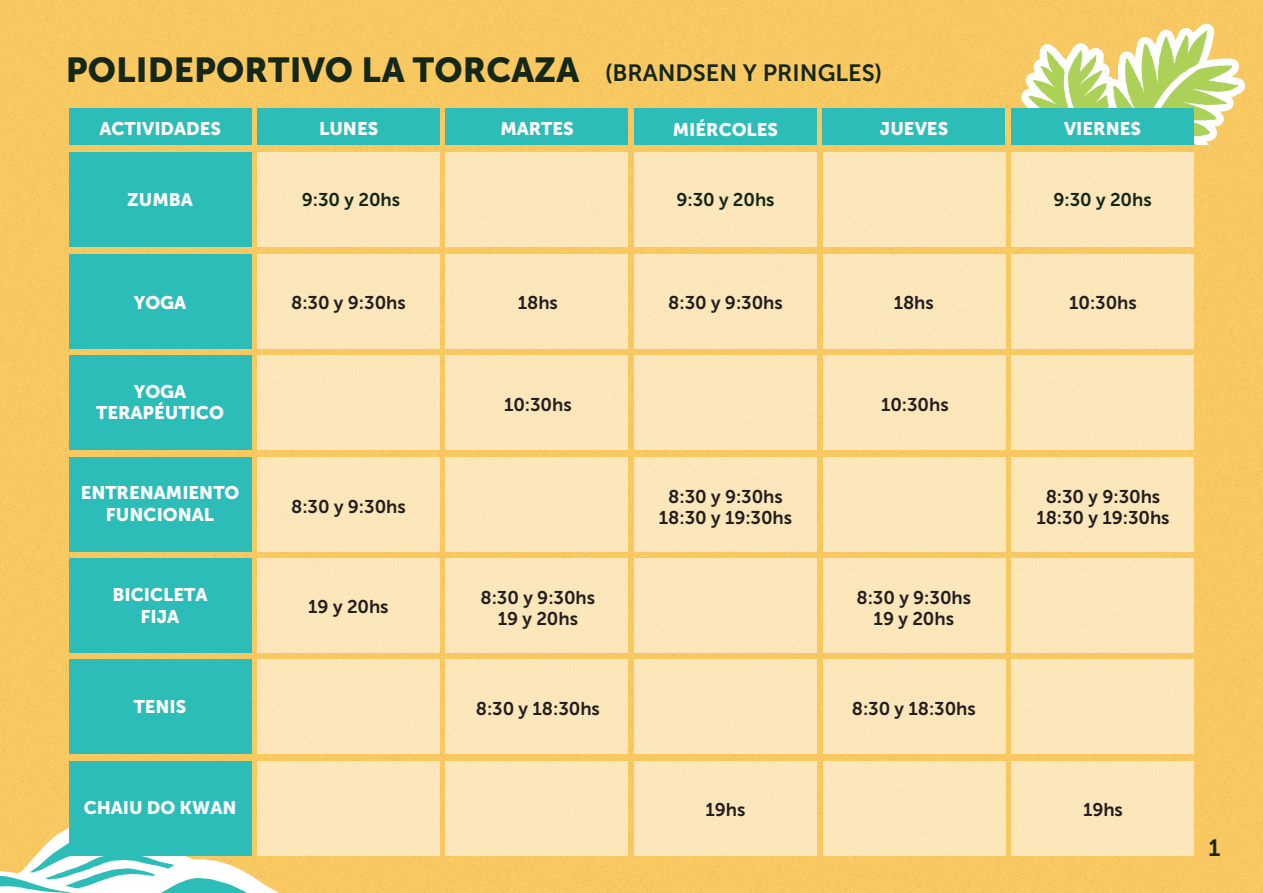
<style>
.page{position:relative;width:1263px;height:893px;background:#f9c961}
.page>*{position:absolute;margin:0;border:0;box-sizing:border-box;transform-origin:0 0}
.t1{font:34.5px "Museo Sans 900";letter-spacing:.005em;color:#152817}
.t2{font:23.4px "Museo Sans 700";color:#152817}
.t3{font:18.45px/21px "Museo Sans 700";letter-spacing:-.005em;color:#231f20;text-align:center}
.t4{font:18.45px "Museo Sans 700";letter-spacing:-.005em;color:#152817}
.t5{font:18.15px/21.5px "Museo Sans 900";color:#fff;text-align:center}
.s1{font-family:"Museo Sans 700";font-size:23.4px}
</style>
<div class="page">
<svg style="left:1011px;top:0;width:252px;height:145px"></svg>
<svg style="left:0;top:817px;width:349px;height:76px"></svg>
<div style="left:69px;top:108px;width:182px;height:37px;background:#2cbdb9"></div>
<div style="left:257px;top:152px;width:183px;height:95px;background:#fce7ba"></div>
<div style="left:445px;top:152px;width:183px;height:95px;background:#fce7ba"></div>
<div style="left:634px;top:152px;width:183px;height:95px;background:#fce7ba"></div>
<div style="left:823px;top:152px;width:183px;height:95px;background:#fce7ba"></div>
<div style="left:1011px;top:152px;width:183px;height:95px;background:#fce7ba"></div>
<div style="left:257px;top:254px;width:183px;height:95px;background:#fce7ba"></div>
<div style="left:445px;top:254px;width:183px;height:95px;background:#fce7ba"></div>
<div style="left:634px;top:254px;width:183px;height:95px;background:#fce7ba"></div>
<div style="left:823px;top:254px;width:183px;height:95px;background:#fce7ba"></div>
<div style="left:1011px;top:254px;width:183px;height:95px;background:#fce7ba"></div>
<div style="left:257px;top:355px;width:183px;height:95px;background:#fce7ba"></div>
<div style="left:445px;top:355px;width:183px;height:95px;background:#fce7ba"></div>
<div style="left:634px;top:355px;width:183px;height:95px;background:#fce7ba"></div>
<div style="left:823px;top:355px;width:183px;height:95px;background:#fce7ba"></div>
<div style="left:1011px;top:355px;width:183px;height:95px;background:#fce7ba"></div>
<div style="left:257px;top:457px;width:183px;height:94px;background:#fce7ba"></div>
<div style="left:445px;top:457px;width:183px;height:94px;background:#fce7ba"></div>
<div style="left:634px;top:457px;width:183px;height:94px;background:#fce7ba"></div>
<div style="left:823px;top:457px;width:183px;height:94px;background:#fce7ba"></div>
<div style="left:1011px;top:457px;width:183px;height:94px;background:#fce7ba"></div>
<div style="left:257px;top:558px;width:183px;height:95px;background:#fce7ba"></div>
<div style="left:445px;top:558px;width:183px;height:95px;background:#fce7ba"></div>
<div style="left:634px;top:558px;width:183px;height:95px;background:#fce7ba"></div>
<div style="left:823px;top:558px;width:183px;height:95px;background:#fce7ba"></div>
<div style="left:1011px;top:558px;width:183px;height:95px;background:#fce7ba"></div>
<div style="left:257px;top:659px;width:183px;height:95px;background:#fce7ba"></div>
<div style="left:445px;top:659px;width:183px;height:95px;background:#fce7ba"></div>
<div style="left:634px;top:659px;width:183px;height:95px;background:#fce7ba"></div>
<div style="left:823px;top:659px;width:183px;height:95px;background:#fce7ba"></div>
<div style="left:1011px;top:659px;width:183px;height:95px;background:#fce7ba"></div>
<div style="left:257px;top:761px;width:183px;height:95px;background:#fce7ba"></div>
<div style="left:445px;top:761px;width:183px;height:95px;background:#fce7ba"></div>
<div style="left:634px;top:761px;width:183px;height:95px;background:#fce7ba"></div>
<div style="left:823px;top:761px;width:183px;height:95px;background:#fbe7ba"></div>
<div style="left:1011px;top:761px;width:183px;height:95px;background:#fce7ba"></div>
<div style="left:257px;top:108px;width:183px;height:37px;background:#2cbdb9"></div>
<div style="left:445px;top:108px;width:183px;height:37px;background:#2cbdb9"></div>
<div style="left:634px;top:108px;width:183px;height:37px;background:#2cbdb9"></div>
<div style="left:822px;top:108px;width:183px;height:37px;background:#2cbdb9"></div>
<div style="left:1011px;top:108px;width:183px;height:37px;background:#2cbdb9"></div>
<div style="left:69px;top:152px;width:182px;height:95px;background:#2cbdb9"></div>
<div style="left:69px;top:254px;width:182px;height:95px;background:#2cbdb9"></div>
<div style="left:69px;top:355px;width:182px;height:95px;background:#2cbdb9"></div>
<div style="left:69px;top:457px;width:182px;height:94px;background:#2cbdb9"></div>
<div style="left:69px;top:558px;width:182px;height:95px;background:#2cbdb9"></div>
<div style="left:69px;top:659px;width:182px;height:95px;background:#2cbdb9"></div>
<div style="left:69px;top:761px;width:182px;height:95px;background:#2cbdb9"></div>
<h1 class="t1" style="left:66px;top:51px;width:817px">POLIDEPORTIVO LA TORCAZA <span class="s1">(BRANDSEN Y PRINGLES)</span></h1>
<p class="t5" style="left:99px;top:118px;width:123px">ACTIVIDADES</p>
<p class="t5" style="left:319px;top:118px;width:61px">LUNES</p>
<p class="t5" style="left:500px;top:118px;width:75px">MARTES</p>
<p class="t5" style="left:673px;top:119px;width:107px">MIÉRCOLES</p>
<p class="t5" style="left:880px;top:118px;width:70px">JUEVES</p>
<p class="t5" style="left:1064px;top:118px;width:78px">VIERNES</p>
<p class="t5" style="left:127px;top:188px;width:67px">ZUMBA</p>
<p class="t4" style="left:302px;top:189px;width:100px">9:30 y 20hs</p>
<p class="t4" style="left:676px;top:189px;width:100px">9:30 y 20hs</p>
<p class="t4" style="left:1053px;top:189px;width:100px">9:30 y 20hs</p>
<p class="t5" style="left:134px;top:291px;width:54px">YOGA</p>
<p class="t3" style="left:291px;top:292px;width:116px">8:30 y 9:30hs</p>
<p class="t3" style="left:518px;top:292px;width:42px">18hs</p>
<p class="t3" style="left:668px;top:292px;width:116px">8:30 y 9:30hs</p>
<p class="t3" style="left:894px;top:292px;width:42px">18hs</p>
<p class="t3" style="left:1069px;top:292px;width:69px">10:30hs</p>
<p class="t5" style="left:96px;top:380px;width:129px">YOGA<br>TERAPÉUTICO</p>
<p class="t3" style="left:504px;top:394px;width:69px">10:30hs</p>
<p class="t3" style="left:881px;top:394px;width:69px">10:30hs</p>
<p class="t5" style="left:81px;top:482px;width:160px">ENTRENAMIENTO<br>FUNCIONAL</p>
<p class="t3" style="left:291px;top:496px;width:116px">8:30 y 9:30hs</p>
<p class="t3" style="left:659px;top:486px;width:135px">8:30 y 9:30hs<br>18:30 y 19:30hs</p>
<p class="t3" style="left:1036px;top:486px;width:135px">8:30 y 9:30hs<br>18:30 y 19:30hs</p>
<p class="t5" style="left:113px;top:584px;width:96px">BICICLETA<br>FIJA</p>
<p class="t3" style="left:308px;top:596px;width:82px">19 y 20hs</p>
<p class="t3" style="left:481px;top:587px;width:116px">8:30 y 9:30hs<br>19 y 20hs</p>
<p class="t3" style="left:856px;top:587px;width:116px">8:30 y 9:30hs<br>19 y 20hs</p>
<p class="t5" style="left:134px;top:695px;width:54px">TENIS</p>
<p class="t3" style="left:476px;top:698px;width:125px">8:30 y 18:30hs</p>
<p class="t3" style="left:852px;top:698px;width:125px">8:30 y 18:30hs</p>
<p class="t5" style="left:84px;top:797px;width:154px">CHAIU DO KWAN</p>
<p class="t3" style="left:705px;top:800px;width:41px">19hs</p>
<p class="t3" style="left:1083px;top:800px;width:41px">19hs</p>
<p class="t2" style="left:1208px;top:834px;width:14px">1</p>
</div>
